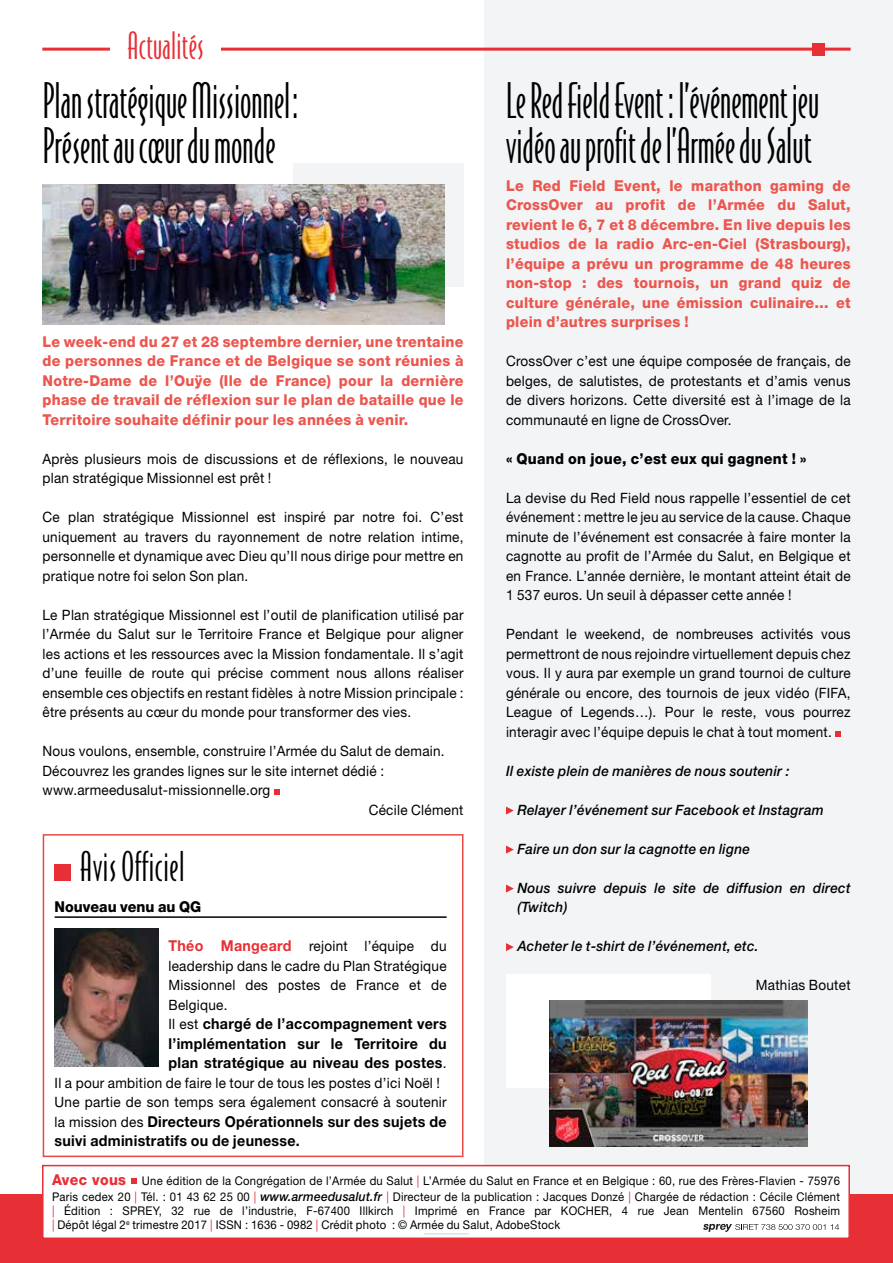
<style>
.page{position:relative;width:893px;height:1263px;background:#fff}
.page>*{position:absolute;margin:0;border:0;box-sizing:border-box;transform-origin:0 0}
.t1{font:46.5px/45px "Bodega Sans Light Oldstyle";color:#000;scale:.9 1}
.t2{font:39px "Bodega Sans Light Oldstyle";letter-spacing:.02em;color:#000;scale:.95 1}
.t3{font:35.85px "Bodega Sans Light Oldstyle";letter-spacing:.01em;color:#e72f36;scale:.95 1}
.t4{font:800 15px/19.5px "Helvetica Neue LT Std";letter-spacing:.02em;color:#eb564e;text-align:justify;scale:.95 1}
.t5{font:700 15px/19.5px "Helvetica Neue LT Std";letter-spacing:.02em;color:#000;text-align:justify;scale:.95 1}
.t6{font:800 15px "Helvetica Neue LT Std";letter-spacing:.02em;color:#000;scale:.95 1}
.t7{font:800 15px "Helvetica Neue LT Std";color:#000;scale:.95 1}
.t8{font:14.25px/19.5px "Helvetica Neue LT Std";letter-spacing:.02em;color:#000;text-align:justify;scale:.95 1}
.t9{font:italic 500 14.25px/19.5px "Helvetica Neue LT Std";letter-spacing:.02em;color:#000;scale:.95 1}
.t10{font:12px/14.7px "Helvetica Neue LT Std";letter-spacing:.02em;color:#000;text-align:justify;scale:.94 1}
.s1{font-weight:700;font-size:15px;color:#e72f36}
.s2{font-weight:400;font-size:14.25px}
.s3{font-weight:800;font-size:15px;color:#e72f36}
.s4{color:#e72f36}
.s5{font-weight:500;font-style:italic;font-size:12.75px}
</style>
<div class="page">
<div style="left:485px;top:0;width:408px;height:1263px;background:#f2f4f6"></div>
<div style="left:293px;top:163px;width:170px;height:123px;background:#f2f4f6"></div>
<div style="left:506px;top:974px;width:204px;height:114px;background:#fff"></div>
<img style="left:43px;top:185px;width:401px;height:139px">
<img style="left:549px;top:1001px;width:258px;height:145px">
<div style="left:0;top:1194px;width:893px;height:69px;background:#e72f36"></div>
<div style="left:43px;top:1165px;width:806px;height:73px;background:#fff"></div>
<svg style="left:131px;top:1178px;width:6px;height:6px"></svg>
<div style="left:42px;top:1165px;width:808px;height:74px;border:2px solid #e72f36"></div>
<svg style="left:703px;top:1224px;width:136px;height:8px"></svg>
<hr style="left:42px;top:48px;width:809px;height:3px;background:#e72f36">
<div style="left:812px;top:43px;width:13px;height:12px;background:#e72f36"></div>
<svg style="left:835px;top:731px;width:6px;height:5px"></svg>
<svg style="left:506px;top:806px;width:8px;height:9px"></svg>
<svg style="left:506px;top:845px;width:8px;height:9px"></svg>
<svg style="left:506px;top:884px;width:8px;height:9px"></svg>
<svg style="left:506px;top:943px;width:8px;height:8px"></svg>
<svg style="left:274px;top:789px;width:6px;height:6px"></svg>
<div style="left:43px;top:834px;width:420px;height:323px;background:#fff;border:2px solid #e94a45"></div>
<div style="left:55px;top:864px;width:16px;height:17px;background:#e72f36"></div>
<hr style="left:55px;top:916px;width:392px;height:2px;background:#000">
<img style="left:55px;top:929px;width:104px;height:137px">
<div style="left:111px;top:0;width:110px;height:59px;background:#fff"></div>
<hr style="left:424px;top:1233px;width:45px;height:1px;background:#d3d9dd">
<h3 class="t3" style="left:128px;top:25px;width:82px">Actualités</h3>
<h1 class="t1" style="left:43px;top:78px;width:286px">Plan stratégique Missionnel :<br>Présent au cœur du monde</h1>
<p class="t4" style="left:43px;top:331px;width:445px">Le week-end du 27 et 28 septembre dernier, une trentaine de personnes de France et de Belgique se sont réunies à Notre-Dame de l’Ouÿe (Ile de France) pour la dernière phase de travail de réflexion sur le plan de bataille que le Territoire souhaite définir pour les années à venir.</p>
<p class="t8" style="left:43px;top:448px;width:445px">Après plusieurs mois de discussions et de réflexions, le nouveau plan stratégique Missionnel est prêt !</p>
<p class="t8" style="left:43px;top:507px;width:445px">Ce plan stratégique Missionnel est inspiré par notre foi. C’est uniquement au travers du rayonnement de notre relation intime, personnelle et dynamique avec Dieu qu’Il nous dirige pour mettre en pratique notre foi selon Son plan.</p>
<p class="t8" style="left:43px;top:604px;width:445px">Le Plan stratégique Missionnel est l’outil de planification utilisé par l’Armée du Salut sur le Territoire France et Belgique pour aligner les actions et les ressources avec la Mission fondamentale. Il s’agit d’une feuille de route qui précise comment nous allons réaliser ensemble ces objectifs en restant fidèles à notre Mission principale : être présents au cœur du monde pour transformer des vies.</p>
<p class="t8" style="left:43px;top:741px;width:425px">Nous voulons, ensemble, construire l’Armée du Salut de demain.</p>
<p class="t8" style="left:43px;top:760px;width:361px">Découvrez les grandes lignes sur le site internet dédié :</p>
<p class="t8" style="left:43px;top:780px;width:241px">www.armeedusalut-missionnelle.org</p>
<p class="t8" style="left:369px;top:799px;width:101px">Cécile Clément</p>
<h2 class="t2" style="left:80px;top:844px;width:111px">Avis Officiel</h2>
<p class="t7" style="left:55px;top:898px;width:156px">Nouveau venu au QG</p>
<p class="t8" style="left:168px;top:936px;width:294px"><span class="s1">Théo Mangeard</span> rejoint l’équipe du leadership dans le cadre du Plan Stratégique Missionnel des postes de France et de Belgique.</p>
<p class="t5" style="left:168px;top:1014px;width:294px"><span class="s2">Il est</span> chargé de l’accompagnement vers l’implémentation sur le Territoire du plan stratégique au niveau des postes<span class="s2">.</span></p>
<p class="t8" style="left:55px;top:1072px;width:414px">Il a pour ambition de faire le tour de tous les postes d’ici Noël !<br>Une partie de son temps sera également consacré à soutenir</p>
<p class="t5" style="left:55px;top:1111px;width:414px"><span class="s2">la mission des</span> Directeurs Opérationnels sur des sujets de suivi administratifs ou de jeunesse.</p>
<h1 class="t1" style="left:506px;top:78px;width:350px">Le Red Field Event : l’événement jeu vidéo au profit de l’Armée du Salut</h1>
<p class="t4" style="left:506px;top:175px;width:364px">Le Red Field Event, le marathon gaming de CrossOver au profit de l’Armée du Salut, revient le 6, 7 et 8 décembre. En live depuis les studios de la radio Arc-en-Ciel (Strasbourg), l’équipe a prévu un programme de 48 heures non-stop : des tournois, un grand quiz de culture générale, une émission culinaire… et plein d’autres surprises !</p>
<p class="t8" style="left:506px;top:351px;width:364px">CrossOver c’est une équipe composée de français, de belges, de salutistes, de protestants et d’amis venus de divers horizons. Cette diversité est à l’image de la communauté en ligne de CrossOver.</p>
<p class="t6" style="left:506px;top:449px;width:318px">« Quand on joue, c’est eux qui gagnent ! »</p>
<p class="t8" style="left:506px;top:487px;width:364px">La devise du Red Field nous rappelle l’essentiel de cet événement : mettre le jeu au service de la cause. Chaque minute de l’événement est consacrée à faire monter la cagnotte au profit de l’Armée du Salut, en Belgique et en France. L’année dernière, le montant atteint était de 1 537 euros. Un seuil à dépasser cette année !</p>
<p class="t8" style="left:506px;top:624px;width:364px">Pendant le weekend, de nombreuses activités vous permettront de nous rejoindre virtuellement depuis chez vous. Il y aura par exemple un grand tournoi de culture générale ou encore, des tournois de jeux vidéo (FIFA, League of Legends…). Pour le reste, vous pourrez interagir avec l’équipe depuis le chat à tout moment.</p>
<p class="t9" style="left:506px;top:761px;width:300px">Il existe plein de manières de nous soutenir :</p>
<p class="t9" style="left:517px;top:800px;width:324px">Relayer l’événement sur Facebook et Instagram</p>
<p class="t9" style="left:517px;top:839px;width:246px">Faire un don sur la cagnotte en ligne</p>
<p class="t9" style="left:517px;top:878px;width:352px">Nous suivre depuis le site de diffusion en direct (Twitch)</p>
<p class="t9" style="left:517px;top:936px;width:255px">Acheter le t-shirt de l’événement, etc.</p>
<p class="t8" style="left:756px;top:975px;width:101px">Mathias Boutet</p>
<p class="t10" style="left:52px;top:1173px;width:840px"><span class="s3">Avec vous</span> Une édition de la Congrégation de l’Armée du Salut <span class="s4">|</span> L’Armée du Salut en France et en Belgique : 60, rue des Frères-Flavien - 75976<br>Paris cedex 20 <span class="s4">|</span> Tél. : 01 43 62 25 00 <span class="s4">|</span> <span class="s5">www.armeedusalut.fr</span> <span class="s4">|</span> Directeur de la publication : Jacques Donzé <span class="s4">|</span> Chargée de rédaction : Cécile Clément <span class="s4">|</span> Édition : SPREY, 32 rue de l’industrie, F-67400 Illkirch <span class="s4">|</span> Imprimé en France par KOCHER, 4 rue Jean Mentelin 67560 Rosheim <span class="s4">|</span> Dépôt légal 2<sup>e</sup> trimestre 2017 <span class="s4">|</span> ISSN : 1636 - 0982 <span class="s4">|</span> Crédit photo : © Armée du Salut, AdobeStock</p>
</div>
